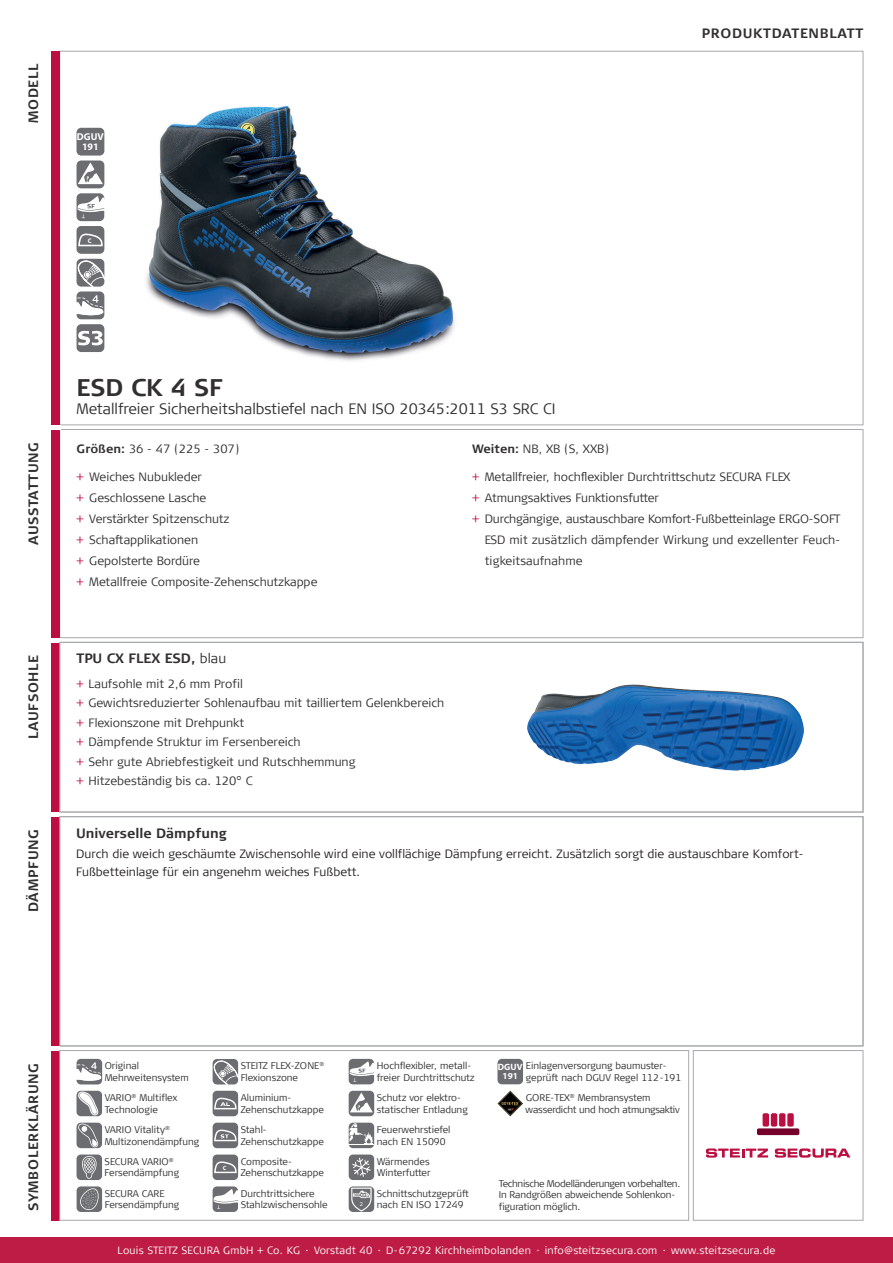
<style>
.page{position:relative;width:893px;height:1263px;background:#fff}
.page>*{position:absolute;margin:0;border:0;box-sizing:border-box;transform-origin:0 0}
.t1{font:700 24px "Signa Column";color:#312f30}
.t2{font:300 15px "Signa Column";color:#312f30}
.t3{font:700 13.5px "Signa Column";letter-spacing:.04em;color:#312f30}
.t4{font:700 13.5px "Signa Column";color:#312f30}
.t5{font:300 12px/19.5px "Signa Column";color:#312f30}
.t6{font:300 12px/18px "Signa Column";color:#231f20}
.t7{font:300 12px "Signa Column";color:#bc0e41}
.t8{font:300 10.5px "Signa Column";letter-spacing:.02em;color:#fff}
.t9{font:700 9.9px/9.9px "Myriad Pro";color:#fff;text-align:center}
.t10{font:300 9.75px/11.7px "Signa Column";color:#312f30}
.t11{font:300 9.75px/11.7px "Signa Column";letter-spacing:-.02em;color:#312f30}
.t12{font:700 9.15px/9px "Myriad Pro";color:#fff;text-align:center}
.t13{font:700 6.6px "Myriad Pro";color:#fff}
.t14{font:700 6.15px "Myriad Pro";color:#fff}
.t15{font:6.15px "Myriad Pro";color:#fff}
.s1{font-weight:700}
.s2{font-weight:300}
.s3{color:#bc0e41}
</style>
<div class="page">
<div style="left:60px;top:429px;width:803px;height:209px;border:1px solid #a8a9ad"></div>
<div style="left:0;top:1237px;width:893px;height:26px;background:#be1b45"></div>
<div style="left:51px;top:51px;width:9px;height:1169px;background:#bc0e41"></div>
<hr style="left:49px;top:425px;width:12px;height:4px;background:#fff">
<div style="left:693px;top:1050px;width:170px;height:170px;border:1px solid #a8a9ad"></div>
<svg style="left:706px;top:1148px;width:62px;height:9px"></svg>
<svg style="left:775px;top:1148px;width:75px;height:9px"></svg>
<div style="left:757px;top:1128px;width:42px;height:7px;background:#75012a;border-radius:2px"></div>
<div style="left:763px;top:1113px;width:6px;height:13px;background:#bc0e41;border-radius:2px"></div>
<div style="left:771px;top:1113px;width:6px;height:13px;background:#bc0e41;border-radius:2px"></div>
<div style="left:779px;top:1113px;width:6px;height:13px;background:#bc0e41;border-radius:2px"></div>
<div style="left:787px;top:1113px;width:7px;height:13px;background:#bc0e41;border-radius:2px"></div>
<hr style="left:49px;top:1046px;width:12px;height:4px;background:#fff">
<hr style="left:49px;top:638px;width:12px;height:4px;background:#fff">
<hr style="left:49px;top:812px;width:12px;height:4px;background:#fff">
<div style="left:77px;top:1091px;width:25px;height:25px;background:#6c6d70;border-radius:4px"></div>
<svg style="left:78px;top:1091px;width:21px;height:25px"></svg>
<svg style="left:213px;top:1059px;width:25px;height:25px"></svg>
<div style="left:77px;top:1154px;width:25px;height:26px;background:#6c6d70;border-radius:4px"></div>
<svg style="left:82px;top:1156px;width:15px;height:23px"></svg>
<div style="left:77px;top:1123px;width:25px;height:25px;background:#6c6d70;border-radius:4px"></div>
<svg style="left:78px;top:1123px;width:21px;height:25px"></svg>
<div style="left:77px;top:1186px;width:25px;height:26px;background:#6c6d70;border-radius:4px"></div>
<svg style="left:80px;top:1188px;width:19px;height:22px"></svg>
<svg style="left:77px;top:1059px;width:25px;height:25px"></svg>
<div style="left:213px;top:1091px;width:25px;height:25px;background:#6c6d70;border-radius:4px"></div>
<svg style="left:214px;top:1097px;width:23px;height:12px"></svg>
<div style="left:213px;top:1154px;width:25px;height:26px;background:#6c6d70;border-radius:4px"></div>
<svg style="left:214px;top:1161px;width:23px;height:13px"></svg>
<div style="left:213px;top:1123px;width:25px;height:25px;background:#6c6d70;border-radius:4px"></div>
<svg style="left:214px;top:1129px;width:23px;height:12px"></svg>
<svg style="left:213px;top:1186px;width:25px;height:26px"></svg>
<svg style="left:349px;top:1059px;width:25px;height:25px"></svg>
<div style="left:497px;top:1059px;width:26px;height:25px;background:#6c6d70;border-radius:4px"></div>
<svg style="left:349px;top:1091px;width:25px;height:25px"></svg>
<svg style="left:350px;top:1092px;width:23px;height:20px"></svg>
<svg style="left:349px;top:1154px;width:25px;height:26px"></svg>
<div style="left:349px;top:1123px;width:25px;height:25px;background:#6c6d70;border-radius:4px"></div>
<svg style="left:349px;top:1123px;width:25px;height:22px"></svg>
<div style="left:349px;top:1186px;width:25px;height:26px;background:#6c6d70;border-radius:4px"></div>
<svg style="left:351px;top:1187px;width:21px;height:24px"></svg>
<svg style="left:497px;top:1091px;width:26px;height:25px"></svg>
<div style="left:60px;top:1050px;width:629px;height:170px;border:1px solid #a8a9ad"></div>
<div style="left:60px;top:816px;width:803px;height:230px;border:1px solid #a8a9ad"></div>
<img style="left:527px;top:684px;width:277px;height:87px">
<div style="left:60px;top:642px;width:803px;height:170px;border:1px solid #a8a9ad"></div>
<img style="left:146px;top:105px;width:309px;height:256px">
<div style="left:77px;top:324px;width:27px;height:28px;background:#6c6d70;border-radius:5px"></div>
<svg style="left:78px;top:331px;width:25px;height:14px"></svg>
<svg style="left:77px;top:259px;width:27px;height:60px"></svg>
<div style="left:77px;top:226px;width:27px;height:28px;background:#6c6d70;border-radius:5px"></div>
<svg style="left:78px;top:233px;width:25px;height:14px"></svg>
<svg style="left:77px;top:160px;width:27px;height:28px"></svg>
<svg style="left:78px;top:162px;width:25px;height:22px"></svg>
<div style="left:77px;top:128px;width:27px;height:28px;background:#6c6d70;border-radius:5px"></div>
<svg style="left:77px;top:193px;width:27px;height:28px"></svg>
<p class="t3" style="left:26px;top:123px;width:61px;rotate:-90deg">MODELL</p>
<p class="t9" style="left:77px;top:132px;width:28px">DGUV<br>191</p>
<p class="t13" style="left:88px;top:237px;width:5px">C</p>
<p class="t3" style="left:702px;top:26px;width:163px">PRODUKTDATENBLATT</p>
<p class="t3" style="left:26px;top:545px;width:105px;rotate:-90deg">AUSSTATTUNG</p>
<p class="t3" style="left:26px;top:739px;width:86px;rotate:-90deg">LAUFSOHLE</p>
<p class="t3" style="left:26px;top:912px;width:85px;rotate:-90deg">DÄMPFUNG</p>
<p class="t1" style="left:77px;top:374px;width:148px">ESD CK 4 SF</p>
<p class="t2" style="left:77px;top:400px;width:481px">Metallfreier Sicherheitshalbstiefel nach EN ISO 20345:2011 S3 SRC CI</p>
<p class="t5" style="left:77px;top:439px;width:165px"><span class="s1">Größen:</span> 36 - 47 (225 - 307)</p>
<p class="t5" style="left:472px;top:439px;width:139px"><span class="s1">Weiten:</span> NB, XB (S, XXB)</p>
<p class="t7" style="left:77px;top:470px;width:9px">+</p>
<p class="t7" style="left:77px;top:491px;width:9px">+</p>
<p class="t7" style="left:77px;top:512px;width:9px">+</p>
<p class="t7" style="left:77px;top:533px;width:9px">+</p>
<p class="t7" style="left:77px;top:554px;width:9px">+</p>
<p class="t7" style="left:77px;top:575px;width:9px">+</p>
<p class="t5" style="left:485px;top:467px;width:307px">Metallfreier, hochflexibler Durchtrittschutz SECURA FLEX</p>
<p class="t5" style="left:485px;top:488px;width:176px">Atmungsaktives Funktionsfutter</p>
<p class="t5" style="left:485px;top:508px;width:357px;line-height:21px;text-align:justify">Durchgängige, austauschbare Komfort-Fußbetteinlage ERGO-SOFT ESD mit zusätzlich dämpfender Wirkung und exzellenter Feuch&shy;tigkeitsaufnahme</p>
<p class="t5" style="left:89px;top:467px;width:114px">Weiches Nubukleder</p>
<p class="t5" style="left:89px;top:488px;width:119px">Geschlossene Lasche</p>
<p class="t5" style="left:89px;top:509px;width:142px">Verstärkter Spitzenschutz</p>
<p class="t5" style="left:89px;top:530px;width:110px">Schaftapplikationen</p>
<p class="t5" style="left:89px;top:551px;width:112px">Gepolsterte Bordüre</p>
<p class="t5" style="left:89px;top:572px;width:230px">Metallfreie Composite-Zehenschutzkappe</p>
<p class="t7" style="left:472px;top:470px;width:9px">+</p>
<p class="t7" style="left:472px;top:491px;width:9px">+</p>
<p class="t7" style="left:472px;top:512px;width:9px">+</p>
<p class="t4" style="left:76px;top:650px;width:151px">TPU CX FLEX ESD, <span class="s2">blau</span></p>
<p class="t5" style="left:77px;top:674px;width:369px"><span class="s3">+</span> Laufsohle mit 2,6 mm Profil<br><span class="s3">+</span> Gewichtsreduzierter Sohlenaufbau mit tailliertem Gelenkbereich <span class="s3">+</span> Flexionszone mit Drehpunkt<br><span class="s3">+</span> Dämpfende Struktur im Fersenbereich<br><span class="s3">+</span> Sehr gute Abriebfestigkeit und Rutschhemmung<br><span class="s3">+</span> Hitzebeständig bis ca. 120° C</p>
<p class="t4" style="left:76px;top:826px;width:152px">Universelle Dämpfung</p>
<p class="t6" style="left:76px;top:845px;width:729px">Durch die weich geschäumte Zwischensohle wird eine vollflächige Dämpfung erreicht. Zusätzlich sorgt die austauschbare Komfort-<br>Fußbetteinlage für ein angenehm weiches Fußbett.</p>
<p class="t3" style="left:26px;top:1211px;width:149px;rotate:-90deg">SYMBOLERKLÄRUNG</p>
<p class="t10" style="left:105px;top:1060px;width:85px">Original<br>Mehrweitensystem</p>
<p class="t10" style="left:241px;top:1060px;width:85px">STEITZ FLEX-ZONE<sup>®<br></sup>Flexionszone</p>
<p class="t10" style="left:377px;top:1060px;width:99px">Hochflexibler, metall&shy;freier Durchtrittschutz</p>
<p class="t10" style="left:526px;top:1060px;width:157px">Einlagenversorgung baumuster&shy;geprüft nach DGUV Regel 112-191</p>
<p class="t12" style="left:498px;top:1062px;width:26px">DGUV<br>191</p>
<p class="t10" style="left:105px;top:1092px;width:74px">VARIO<sup>®</sup> Multiflex<br>Technologie</p>
<p class="t10" style="left:241px;top:1092px;width:85px">Aluminium-<br>Zehenschutzkappe</p>
<p class="t10" style="left:377px;top:1092px;width:92px">Schutz vor elektro&shy;statischer Entladung</p>
<p class="t11" style="left:526px;top:1092px;width:156px">GORE-TEX<sup>®</sup> Membransystem wasserdicht und hoch atmungsaktiv</p>
<p class="t10" style="left:105px;top:1124px;width:96px">VARIO Vitality<sup>®<br></sup>Multizonendämpfung</p>
<p class="t10" style="left:241px;top:1124px;width:85px">Stahl-<br>Zehenschutzkappe</p>
<p class="t10" style="left:377px;top:1124px;width:75px">Feuerwehrstiefel nach EN 15090</p>
<p class="t10" style="left:105px;top:1155px;width:76px">SECURA VARIO<sup>®<br></sup>Fersendämpfung</p>
<p class="t10" style="left:105px;top:1187px;width:76px">SECURA CARE<br>Fersendämpfung</p>
<p class="t14" style="left:223px;top:1164px;width:5px">C</p>
<p class="t10" style="left:241px;top:1155px;width:85px">Composite-<br>Zehenschutzkappe</p>
<p class="t10" style="left:241px;top:1187px;width:88px">Durchtrittsichere<br>Stahlzwischensohle</p>
<p class="t10" style="left:377px;top:1155px;width:55px">Wärmendes<br>Winterfutter</p>
<p class="t10" style="left:377px;top:1187px;width:94px">Schnittschutzgeprüft</p>
<p class="t15" style="left:360px;top:1200px;width:5px">2</p>
<p class="t10" style="left:377px;top:1199px;width:88px">nach EN ISO 17249</p>
<p class="t11" style="left:499px;top:1177px;width:183px">Technische Modelländerungen vorbehalten.<br>In Randgrößen abweichende Sohlenkon&shy;figuration möglich.</p>
<p class="t8" style="left:118px;top:1244px;width:659px">Louis STEITZ SECURA GmbH + Co. KG · Vorstadt 40 · D-67292 Kirchheimbolanden · info@steitzsecura.com · www.steitzsecura.de</p>
</div>
